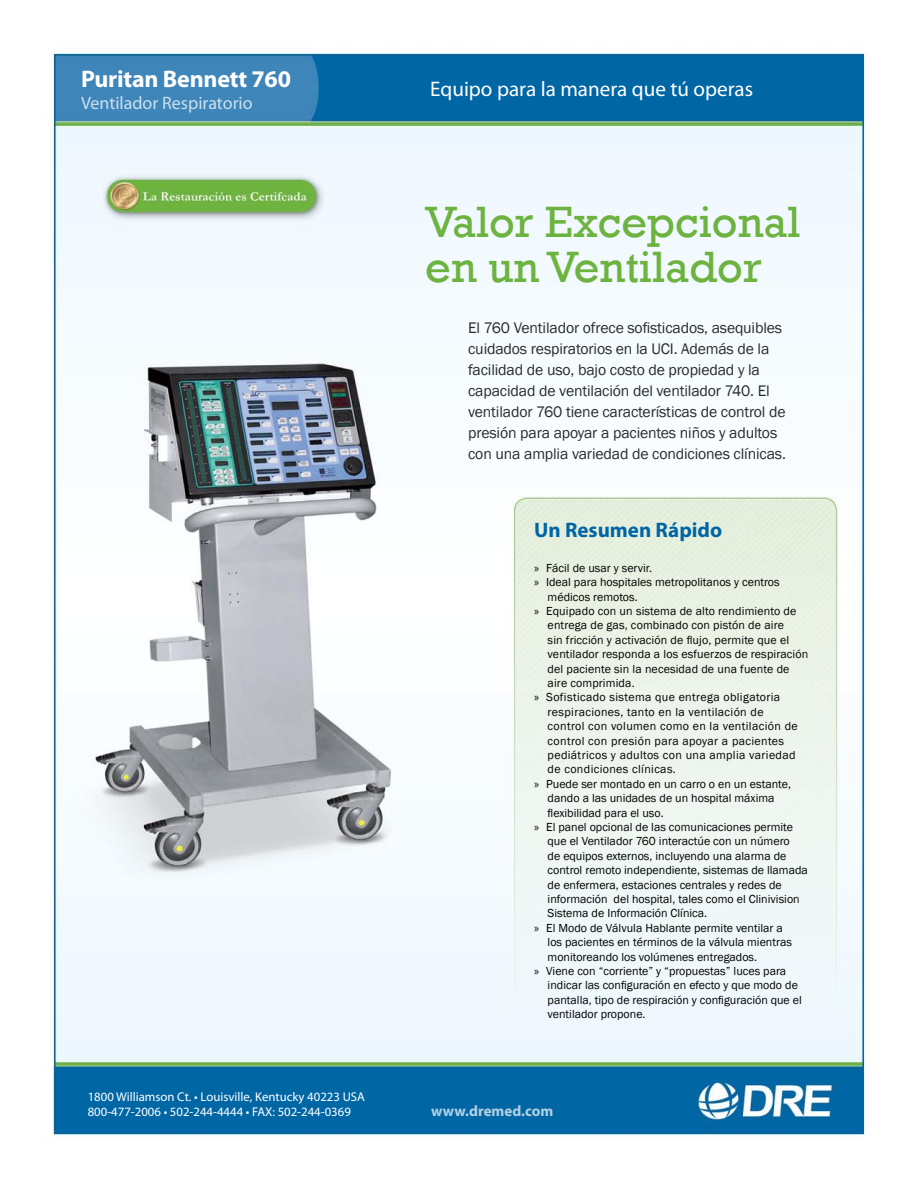
<style>
.page{position:relative;width:918px;height:1188px;background:#fff}
.page>*{position:absolute;margin:0;border:0;box-sizing:border-box;transform-origin:0 0}
.t1{font:45px/45px "Rockwell";color:#6db33f}
.t2{font:700 24px "Myriad Pro";letter-spacing:-.01em;color:#fff}
.t3{font:21.15px "Myriad Pro";color:#fff}
.t4{font:700 21px "Myriad Pro";color:#0065a4}
.t5{font:18px "Myriad Pro";color:#cce0ed}
.t6{font:15.75px/21px "Franklin Gothic";letter-spacing:-.01em;color:#292c2e}
.t7{font:700 15px "Myriad Pro";color:#b3d1e4}
.t8{font:12.75px/15.3px "Myriad Pro";color:#fff}
.t9{font:12px "Franklin Gothic";color:#000}
.t10{font:12px "Franklin Gothic";letter-spacing:.03em;color:#000}
.s1{font-family:"Myriad Pro"}
</style>
<div class="page">
<img style="left:47px;top:52px;width:818px;height:1085px">
<h2 class="t2" style="left:81px;top:64px;width:211px">Puritan Bennett 760</h2>
<h3 class="t5" style="left:81px;top:92px;width:173px">Ventilador Respiratorio</h3>
<p class="t8" style="left:88px;top:1089px;width:279px">1800 Williamson Ct. • Louisville, Kentucky 40223 USA<br>800-477-2006 • 502-244-4444 • FAX: 502-244-0369</p>
<h3 class="t3" style="left:430px;top:76px;width:325px">Equipo para la manera que tú operas</h3>
<h1 class="t1" style="left:425px;top:200px;width:377px">Valor Excepcional en un Ventilador</h1>
<p class="t6" style="left:468px;top:318px;width:319px">El 760 Ventilador ofrece sofisticados, asequibles cuidados respiratorios en la UCI. Además de la facilidad de uso, bajo costo de propiedad y la capacidad de ventilación del ventilador 740. El ventilador 760 tiene características de control de presión para apoyar a pacientes niños y adultos con una amplia variedad de condiciones clínicas.</p>
<h3 class="t4" style="left:534px;top:516px;width:190px">Un Resumen Rápido</h3>
<p class="t9" style="left:534px;top:560px;width:120px"><span class="s1">»</span> Fácil de usar y servir.</p>
<p class="t9" style="left:534px;top:575px;width:247px"><span class="s1">»</span> Ideal para hospitales metropolitanos y centros</p>
<p class="t9" style="left:548px;top:589px;width:92px">médicos remotos.</p>
<p class="t9" style="left:534px;top:604px;width:264px"><span class="s1">»</span> Equipado con un sistema de alto rendimiento de</p>
<p class="t9" style="left:548px;top:618px;width:238px">entrega de gas, combinado con pistón de aire</p>
<p class="t9" style="left:548px;top:632px;width:243px">sin fricción y activación de flujo, permite que el</p>
<p class="t9" style="left:548px;top:647px;width:262px">ventilador responda a los esfuerzos de respiración</p>
<p class="t9" style="left:548px;top:661px;width:243px">del paciente sin la necesidad de una fuente de</p>
<p class="t9" style="left:548px;top:676px;width:89px">aire comprimida.</p>
<p class="t10" style="left:534px;top:690px;width:248px"><span class="s1">»</span> Sofisticado sistema que entrega obligatoria</p>
<p class="t10" style="left:548px;top:704px;width:217px">respiraciones, tanto en la ventilación de</p>
<p class="t10" style="left:548px;top:719px;width:252px">control con volumen como en la ventilación de</p>
<p class="t10" style="left:548px;top:733px;width:238px">control con presión para apoyar a pacientes</p>
<p class="t10" style="left:548px;top:748px;width:249px">pediátricos y adultos con una amplia variedad</p>
<p class="t10" style="left:548px;top:762px;width:130px">de condiciones clínicas.</p>
<p class="t9" style="left:534px;top:776px;width:258px"><span class="s1">»</span> Puede ser montado en un carro o en un estante,</p>
<p class="t9" style="left:548px;top:791px;width:228px">dando a las unidades de un hospital máxima</p>
<p class="t9" style="left:548px;top:805px;width:118px">flexibilidad para el uso.</p>
<p class="t9" style="left:534px;top:820px;width:260px"><span class="s1">»</span> El panel opcional de las comunicaciones permite</p>
<p class="t9" style="left:548px;top:834px;width:243px">que el Ventilador 760 interactúe con un número</p>
<p class="t9" style="left:548px;top:848px;width:240px">de equipos externos, incluyendo una alarma de</p>
<p class="t9" style="left:548px;top:863px;width:262px">control remoto independiente, sistemas de llamada</p>
<p class="t9" style="left:548px;top:877px;width:236px">de enfermera, estaciones centrales y redes de</p>
<p class="t9" style="left:548px;top:892px;width:254px">información del hospital, tales como el Clinivision</p>
<p class="t9" style="left:548px;top:906px;width:161px">Sistema de Información Clínica.</p>
<p class="t9" style="left:534px;top:920px;width:250px"><span class="s1">»</span> El Modo de Válvula Hablante permite ventilar a</p>
<p class="t9" style="left:548px;top:935px;width:246px">los pacientes en términos de la válvula mientras</p>
<p class="t9" style="left:548px;top:949px;width:211px">monitoreando los volúmenes entregados.</p>
<p class="t9" style="left:534px;top:964px;width:254px"><span class="s1">»</span> Viene con “corriente” y “propuestas” luces para</p>
<p class="t9" style="left:548px;top:978px;width:252px">indicar las configuración en efecto y que modo de</p>
<p class="t9" style="left:548px;top:992px;width:256px">pantalla, tipo de respiración y configuración que el</p>
<p class="t9" style="left:548px;top:1007px;width:99px">ventilador propone.</p>
<p class="t7" style="left:431px;top:1101px;width:124px">www.dremed.com</p>
</div>
